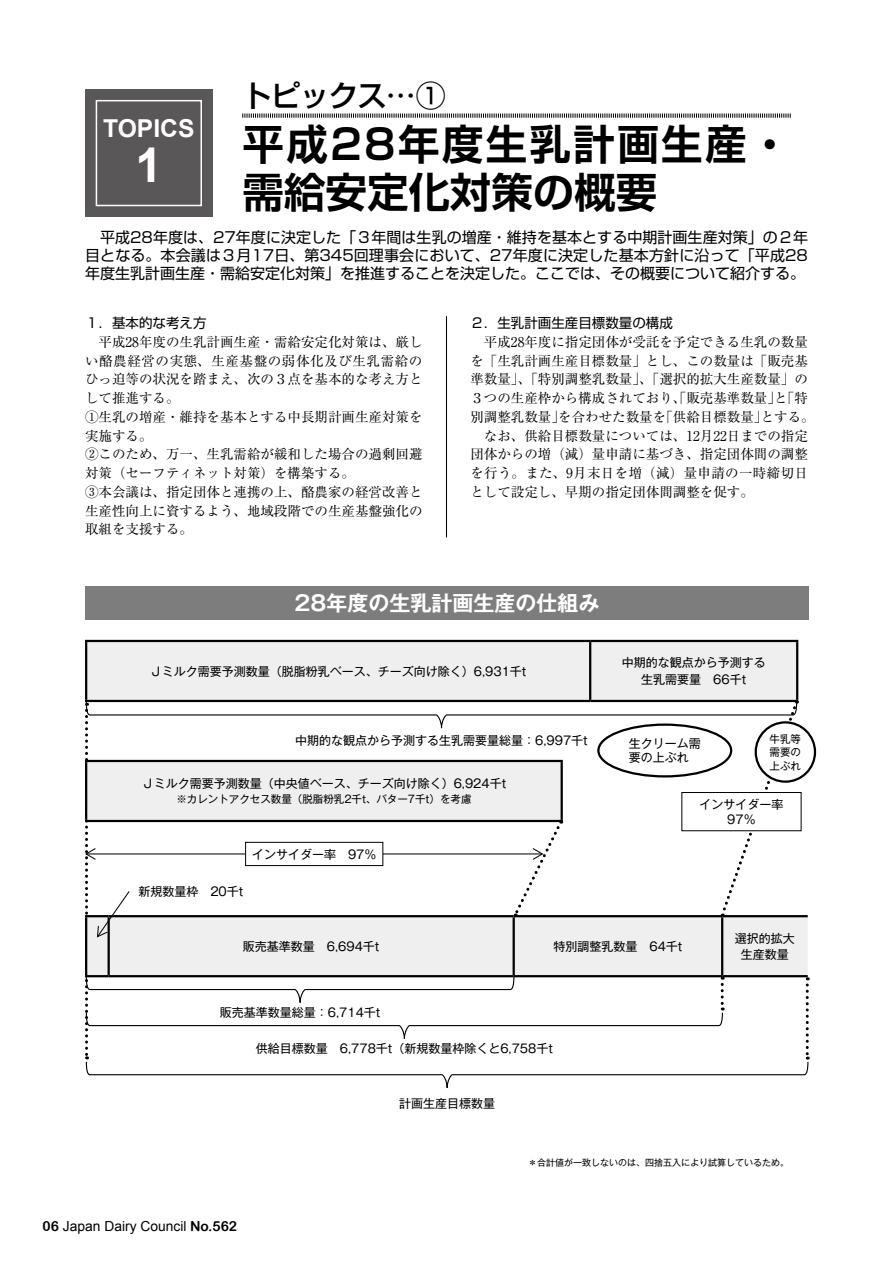
<style>
.page{position:relative;width:893px;height:1263px;background:#fff}
.page>*{position:absolute;margin:0;border:0;box-sizing:border-box;transform-origin:0 0}
.t1{font:700 48px "Arial";color:#fff}
.t2{font:700 41.4px/48px "Shin Go Pro De";letter-spacing:.06em;color:#000}
.t3{font:500 30px "Shin Go Pro";letter-spacing:-.04em;color:#000}
.t4{font:700 24.6px "Arial";color:#fff}
.t5{font:700 21px "Gothic MB101 Pr 6 De";color:#fff}
.t6{font:15px/18px "Shin Go Pro";color:#000;text-align:justify}
.t7{font:13.8px "Arial";color:#000}
.t8{font:13.5px/18.8px "Ryumin Pr 6";color:#000}
.t9{font:13.5px "Shin Go Pro";color:#000}
.t10{font:12px/16.5px "Gothic MB101 Pr 6";color:#000;text-align:center}
.t11{font:10.5px/13.5px "Gothic MB101 Pr 6";color:#000;text-align:justify}
.t12{font:9px "Gothic MB101 Pr 6";color:#000}
.s1{font-family:"Arial Rounded MT Bold"}
</style>
<div class="page">
<div style="left:85px;top:89px;width:128px;height:128px;background:#595757"></div>
<div style="left:96px;top:100px;width:106px;height:106px;border:2px solid #fff"></div>
<svg style="left:242px;top:113px;width:549px;height:5px;background:#989898"></svg>
<hr style="left:446px;top:316px;width:1px;height:221px;background:#000">
<div style="left:85px;top:587px;width:723px;height:33px;background:#7d7d7d"></div>
<svg style="left:756px;top:722px;width:59px;height:60px"></svg>
<hr style="left:85px;top:640px;width:505px;height:2px;background:#000">
<hr style="left:590px;top:640px;width:208px;height:2px;background:#000">
<svg style="left:85px;top:641px;width:724px;height:447px"></svg>
<div style="left:246px;top:842px;width:137px;height:23px;background:#fff"></div>
<div style="left:245px;top:842px;width:138px;height:24px;border:1px solid #000"></div>
<h3 class="t4" style="left:103px;top:112px;width:93px">TOPICS</h3>
<h1 class="t1" style="left:135px;top:133px;width:28px">1</h1>
<h3 class="t3" style="left:242px;top:71px;width:205px">トピックス…①</h3>
<h2 class="t2" style="left:243px;top:115px;width:549px">平成28年度生乳計画生産・需給安定化対策の概要</h2>
<p class="t6" style="left:85px;top:227px;width:724px">　平成28年度は、27年度に決定した「３年間は生乳の増産・維持を基本とする中期計画生産対策」の２年目となる。本会議は３月17日、第345回理事会において、27年度に決定した基本方針に沿って「平成28年度生乳計画生産・需給安定化対策」を推進することを決定した。ここでは、その概要について紹介する。</p>
<p class="t9" style="left:85px;top:312px;width:123px">１．基本的な考え方</p>
<p class="t8" style="left:85px;top:332px;width:339px">　平成28年度の生乳計画生産・需給安定化対策は、厳しい酪農経営の実態、生産基盤の弱体化及び生乳需給のひっ迫等の状況を踏まえ、次の３点を基本的な考え方として推進する。<br>①生乳の増産・維持を基本とする中長期計画生産対策を実施する。<br>②このため、万一、生乳需給が緩和した場合の過剰回避対策（セーフティネット対策）を構築する。<br>③本会議は、指定団体と連携の上、酪農家の経営改善と生産性向上に資するよう、地域段階での生産基盤強化の取組を支援する。</p>
<p class="t9" style="left:470px;top:312px;width:204px">２．生乳計画生産目標数量の構成</p>
<p class="t8" style="left:470px;top:332px;width:346px">　平成28年度に指定団体が受託を予定できる生乳の数量を「生乳計画生産目標数量」とし、この数量は「販売基準数量」、「特別調整乳数量」、「選択的拡大生産数量」の<br>３つの生産枠から構成されており、「販売基準数量」と「特別調整乳数量」を合わせた数量を「供給目標数量」とする。　なお、供給目標数量については、12月22日までの指定団体からの増（減）量申請に基づき、指定団体間の調整を行う。また、9月末日を増（減）量申請の一時締切日として設定し、早期の指定団体間調整を促す。</p>
<h3 class="t5" style="left:295px;top:586px;width:306px">28年度の生乳計画生産の仕組み</h3>
<p class="t10" style="left:150px;top:662px;width:378px">Ｊミルク需要予測数量（脱脂粉乳ベース、チーズ向け除く）6,931千t</p>
<p class="t10" style="left:622px;top:654px;width:145px">中期的な観点から予測する生乳需要量　66千t</p>
<p class="t10" style="left:295px;top:731px;width:294px">中期的な観点から予測する生乳需要量総量：6,997千t</p>
<p class="t10" style="left:142px;top:774px;width:366px">Ｊミルク需要予測数量（中央値ベース、チーズ向け除く）6,924千t</p>
<p class="t11" style="left:176px;top:792px;width:297px">※カレントアクセス数量（脱脂粉乳2千t、バター7千t）を考慮</p>
<p class="t10" style="left:252px;top:845px;width:126px">インサイダー率　97％</p>
<p class="t10" style="left:138px;top:882px;width:106px">新規数量枠　20千t</p>
<p class="t11" style="left:770px;top:731px;width:33px">牛乳等需要の上ぶれ</p>
<p class="t10" style="left:699px;top:796px;width:86px;line-height:15px">インサイダー率<br>97％</p>
<p class="t10" style="left:629px;top:736px;width:73px;line-height:13.5px;text-align:left">生クリーム需要の上ぶれ</p>
<p class="t10" style="left:243px;top:937px;width:138px">販売基準数量　6,694千t</p>
<p class="t10" style="left:553px;top:937px;width:130px">特別調整乳数量　64千t</p>
<p class="t10" style="left:735px;top:929px;width:61px">選択的拡大生産数量</p>
<p class="t10" style="left:220px;top:1003px;width:162px">販売基準数量総量：6,714千t</p>
<p class="t10" style="left:256px;top:1039px;width:298px">供給目標数量　6,778千t（新規数量枠除くと6,758千t</p>
<p class="t7" style="left:43px;top:1217px;width:196px"><span class="s1">06</span> Japan Dairy Council <span class="s1">No.562</span></p>
<p class="t10" style="left:399px;top:1094px;width:97px">計画生産目標数量</p>
<p class="t12" style="left:528px;top:1155px;width:262px">＊合計値が一致しないのは、四捨五入により試算しているため。</p>
</div>
